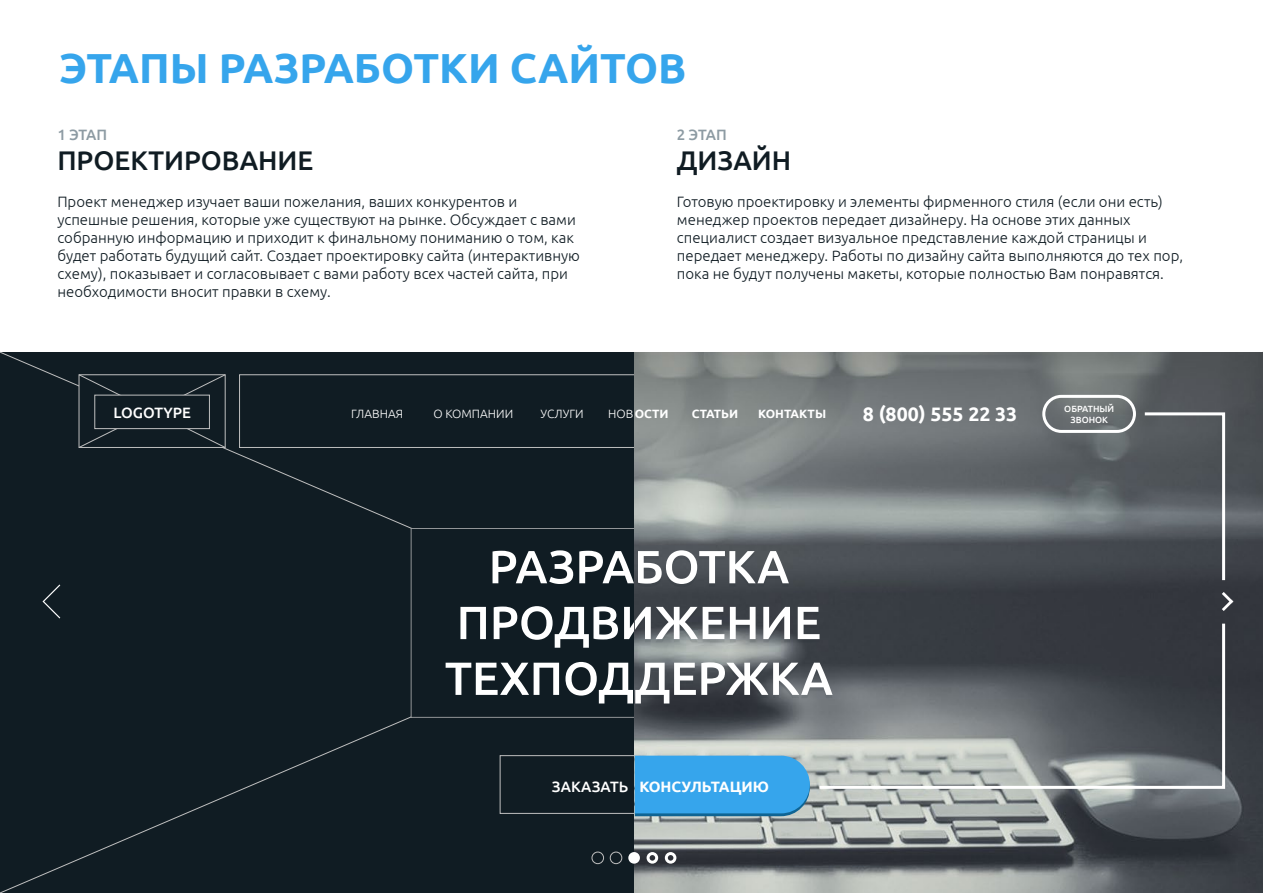
<style>
.page{position:relative;width:1263px;height:893px;background:#fff}
.page>*{position:absolute;margin:0;border:0;box-sizing:border-box;transform-origin:0 0}
.t1{font:700 42px "Ubuntu";color:#36a5ec}
.t2{font:500 27px "Ubuntu";color:#101c23}
.t3{font:700 19.5px "Ubuntu";color:#fff}
.t4{font:300 15px/18px "Ubuntu";color:#101c23}
.t5{font:500 15px "Ubuntu";color:#fff}
.t6{font:700 15px "Ubuntu";color:#fff}
.t7{font:500 15px "Ubuntu";letter-spacing:-.025em;color:#8d9ba3}
.t8{font:300 12px "Ubuntu";color:#fff}
.t9{font:700 12px "Ubuntu";color:#fff}
.t10{font:500 9px "Ubuntu";color:#fff}
.s1{font-weight:300}
</style>
<div class="page">
<div style="left:0;top:352px;width:635px;height:541px;background:#101c23"></div>
<div style="left:239px;top:374px;width:572px;height:74px;background:#101c23;border:1px solid #bfbfbf"></div>
<svg style="left:78px;top:374px;width:148px;height:74px;background:#202b31"></svg>
<div style="left:94px;top:395px;width:116px;height:34px;background:#101c23;border:1px solid #bfbfbf"></div>
<div style="left:411px;top:528px;width:224px;height:190px;background:#101c23"></div>
<div style="left:500px;top:755px;width:272px;height:59px;background:#101c23;border:1px solid #bfbfbf"></div>
<svg style="left:492px;top:550px;width:81px;height:34px"></svg>
<svg style="left:460px;top:607px;width:26px;height:32px"></svg>
<svg style="left:494px;top:606px;width:124px;height:42px"></svg>
<svg style="left:446px;top:663px;width:113px;height:32px"></svg>
<svg style="left:635px;top:352px;width:628px;height:541px;background:#6c7274"></svg>
<div style="left:1042px;top:395px;width:94px;height:38px;border:3px solid #fff;border-radius:18px"></div>
<svg style="left:579px;top:550px;width:210px;height:37px"></svg>
<svg style="left:730px;top:607px;width:26px;height:35px"></svg>
<svg style="left:763px;top:607px;width:27px;height:35px"></svg>
<svg style="left:798px;top:607px;width:21px;height:35px"></svg>
<svg style="left:565px;top:662px;width:251px;height:45px"></svg>
<svg style="left:624px;top:607px;width:100px;height:35px"></svg>
<svg style="left:635px;top:756px;width:175px;height:60px;background:#38a3e6"></svg>
<svg style="left:42px;top:584px;width:18px;height:34px"></svg>
<svg style="left:1142px;top:411px;width:84px;height:172px;background:#585d62"></svg>
<svg style="left:816px;top:621px;width:410px;height:169px;background:#686c70"></svg>
<svg style="left:1222px;top:592px;width:11px;height:19px"></svg>
<div style="left:628px;top:852px;width:12px;height:12px;background:#fff;border-radius:50%"></div>
<svg style="left:647px;top:852px;width:11px;height:12px"></svg>
<svg style="left:665px;top:852px;width:11px;height:12px"></svg>
<div style="left:592px;top:852px;width:12px;height:12px;background:#101c23;border-radius:50%"></div>
<div style="left:592px;top:852px;width:12px;height:12px;border:1px solid #bfbfbf;border-radius:50%"></div>
<div style="left:610px;top:852px;width:12px;height:12px;background:#101c23;border-radius:50%"></div>
<div style="left:610px;top:852px;width:12px;height:12px;border:1px solid #bfbfbf;border-radius:50%"></div>
<h1 class="t1" style="left:59px;top:43px;width:629px">ЭТАПЫ РАЗРАБОТКИ САЙТОВ</h1>
<p class="t7" style="left:57px;top:125px;width:51px">1 ЭТАП</p>
<p class="t7" style="left:677px;top:125px;width:51px">2 ЭТАП</p>
<h2 class="t2" style="left:57px;top:143px;width:257px">ПРОЕКТИРОВАНИЕ</h2>
<h2 class="t2" style="left:677px;top:143px;width:116px">ДИЗАЙН</h2>
<p class="t4" style="left:57px;top:193px;width:524px">Проект менеджер изучает ваши пожелания, ваших конкурентов и успешные решения, которые уже существуют на рынке. Обсуждает с вами собранную информацию и приходит к финальному пониманию о том, как будет работать будущий сайт. Создает проектировку сайта (интерактивную схему), показывает и согласовывает с вами работу всех частей сайта, при необходимости вносит правки в схему.</p>
<p class="t4" style="left:677px;top:193px;width:508px">Готовую проектировку и элементы фирменного стиля (если они есть) менеджер проектов передает дизайнеру. На основе этих данных специалист создает визуальное представление каждой страницы и передает менеджеру. Работы по дизайну сайта выполняются до тех пор, пока не будут получены макеты, которые полностью Вам понравятся.</p>
<p class="t5" style="left:114px;top:403px;width:79px">LOGOTYPE</p>
<p class="t8" style="left:351px;top:407px;width:54px">ГЛАВНАЯ</p>
<p class="t8" style="left:433px;top:407px;width:81px">О КОМПАНИИ</p>
<p class="t8" style="left:541px;top:407px;width:45px">УСЛУГИ</p>
<p class="t9" style="left:608px;top:407px;width:62px"><span class="s1">НОВ</span>ОСТИ</p>
<p class="t9" style="left:692px;top:407px;width:48px">СТАТЬИ</p>
<p class="t9" style="left:758px;top:407px;width:69px">КОНТАКТЫ</p>
<p class="t10" style="left:1064px;top:403px;width:51px">ОБРАТНЫЙ</p>
<h3 class="t3" style="left:863px;top:402px;width:156px">8 (800) 555 22 33</h3>
<p class="t10" style="left:1070px;top:414px;width:39px">ЗВОНОК</p>
<p class="t5" style="left:552px;top:777px;width:78px">ЗАКАЗАТЬ</p>
<p class="t6" style="left:639px;top:777px;width:131px">КОНСУЛЬТАЦИЮ</p>
</div>
